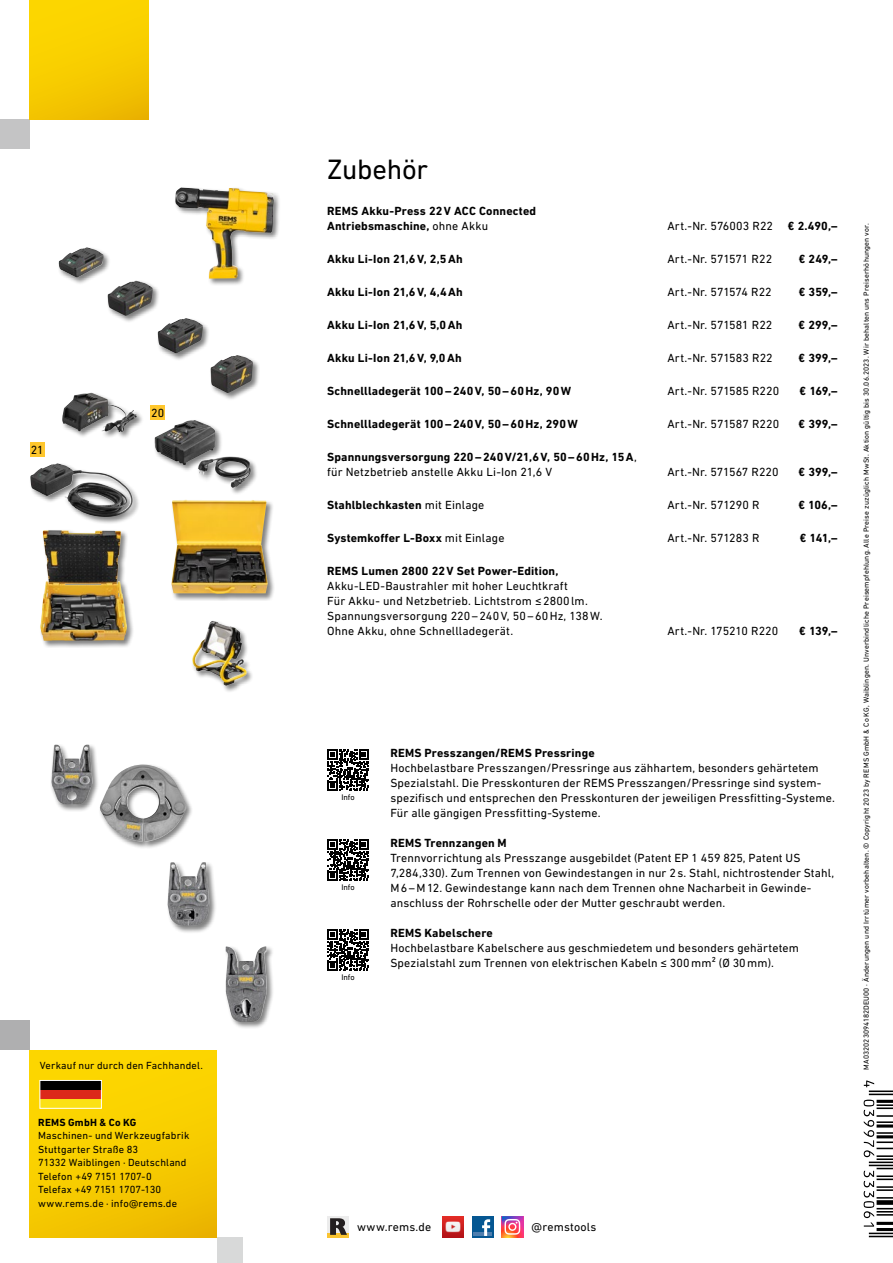
<style>
.page{position:relative;width:893px;height:1263px;background:#fff}
.page>*{position:absolute;margin:0;border:0;box-sizing:border-box;transform-origin:0 0}
.t1{font:28.5px "DIN Next W1 G";letter-spacing:-.01em;color:#000}
.t2{font:12px/15px "DIN Next W1 G";letter-spacing:.01em;color:#000}
.t3{font:700 12px/15px "DIN Next W1 G";letter-spacing:.015em;color:#000}
.t4{font:10.5px/13.5px "DIN Next W1 G";letter-spacing:.015em;color:#000}
.t5{font:700 10.5px "DIN Next W1 G";letter-spacing:.02em;color:#000}
.t6{font:8.25px "DIN Next W1 G";color:#000}
.t7{font:7.5px "DIN Next W1 G";letter-spacing:.02em;color:#000}
.s1{font-weight:400}
.s2{font-size:8.25px;color:#fff}
.s3{font-weight:700}
</style>
<div class="page">
<div style="left:0;top:1020px;width:30px;height:30px;background:#afafb0"></div>
<div style="left:30px;top:1050px;width:187px;height:187px;background:linear-gradient(to bottom,#feda02,#f1c000)"></div>
<img style="left:442px;top:1216px;width:21px;height:21px">
<div style="left:327px;top:1216px;width:22px;height:21px;background:#ececec"></div>
<hr style="left:327px;top:1233px;width:22px;height:4px;background:#fac431">
<svg style="left:330px;top:1218px;width:17px;height:17px"></svg>
<div style="left:472px;top:1216px;width:21px;height:21px;background:#055792"></div>
<hr style="left:473px;top:1233px;width:19px;height:3px;background:#4f7eae">
<svg style="left:482px;top:1219px;width:8px;height:17px"></svg>
<svg style="left:502px;top:1216px;width:21px;height:21px"></svg>
<div style="left:0;top:119px;width:30px;height:30px;background:#c4c4c5"></div>
<div style="left:30px;top:0;width:119px;height:119px;background:linear-gradient(to bottom,#fed900,#f0bf00)"></div>
<div style="left:217px;top:1237px;width:25px;height:26px;background:#d8d9d9"></div>
<div style="left:40px;top:1080px;width:61px;height:28px;background:#000"></div>
<div style="left:40px;top:1090px;width:61px;height:18px;background:#dc291a"></div>
<div style="left:40px;top:1099px;width:61px;height:9px;background:#fbe115"></div>
<div style="left:40px;top:1080px;width:62px;height:28px;border:1px solid #fff"></div>
<div style="left:39px;top:529px;width:95px;height:119px;background:#000;opacity:.5"></div>
<img style="left:40px;top:530px;width:87px;height:111px">
<div style="left:170px;top:499px;width:105px;height:102px;background:#000;opacity:.5"></div>
<img style="left:171px;top:500px;width:97px;height:94px">
<div style="left:191px;top:620px;width:63px;height:73px;background:#000;opacity:.5"></div>
<img style="left:192px;top:622px;width:55px;height:64px">
<div style="left:174px;top:186px;width:107px;height:100px;background:#000;opacity:.5"></div>
<img style="left:175px;top:188px;width:96px;height:91px">
<div style="left:29px;top:462px;width:111px;height:62px;background:#000;opacity:.5"></div>
<img style="left:30px;top:463px;width:100px;height:51px">
<div style="left:61px;top:392px;width:83px;height:47px;background:#000;opacity:.5"></div>
<img style="left:62px;top:393px;width:63px;height:38px">
<div style="left:153px;top:419px;width:105px;height:76px;background:#000;opacity:.5"></div>
<img style="left:154px;top:420px;width:75px;height:55px">
<div style="left:58px;top:246px;width:53px;height:39px;background:#000;opacity:.5"></div>
<img style="left:59px;top:247px;width:45px;height:31px">
<div style="left:157px;top:317px;width:53px;height:44px;background:#000;opacity:.5"></div>
<img style="left:158px;top:318px;width:45px;height:35px">
<div style="left:106px;top:279px;width:54px;height:44px;background:#000;opacity:.5"></div>
<img style="left:108px;top:280px;width:45px;height:36px">
<div style="left:209px;top:354px;width:51px;height:46px;background:#000;opacity:.5"></div>
<img style="left:210px;top:355px;width:43px;height:38px">
<div style="left:99px;top:763px;width:95px;height:86px;background:#000;opacity:.5"></div>
<img style="left:100px;top:765px;width:87px;height:77px">
<div style="left:50px;top:743px;width:50px;height:69px;background:#000;opacity:.5"></div>
<img style="left:51px;top:744px;width:41px;height:60px">
<div style="left:166px;top:861px;width:51px;height:72px;background:#000;opacity:.5"></div>
<img style="left:167px;top:862px;width:42px;height:64px">
<div style="left:224px;top:945px;width:50px;height:84px;background:#000;opacity:.5"></div>
<img style="left:226px;top:946px;width:41px;height:76px">
<div style="left:150px;top:405px;width:15px;height:15px;background:#ffc72d"></div>
<div style="left:30px;top:442px;width:15px;height:15px;background:#ffc72d"></div>
<svg style="left:864px;top:1080px;width:29px;height:157px"></svg>
<svg style="left:327px;top:749px;width:42px;height:42px"></svg>
<svg style="left:327px;top:839px;width:42px;height:42px"></svg>
<svg style="left:327px;top:929px;width:42px;height:42px"></svg>
<p class="t2" style="left:31px;top:442px;width:14px">21</p>
<p class="t2" style="left:151px;top:405px;width:15px">20</p>
<p class="t4" style="left:40px;top:1059px;width:165px">Verkauf nur durch den Fachhandel.</p>
<p class="t5" style="left:38px;top:1116px;width:100px">REMS GmbH &amp; Co KG</p>
<p class="t4" style="left:38px;top:1129px;width:153px">Maschinen- und Werkzeugfabrik<br>Stuttgarter Straße 83<br>71332 Waiblingen · Deutschland<br>Telefon +49 7151 1707-0<br>Telefax +49 7151 1707-130 www.rems.de · info@rems.de</p>
<h1 class="t1" style="left:327px;top:153px;width:102px">Zubehör</h1>
<p class="t3" style="left:327px;top:203px;width:210px">REMS Akku-Press 22V ACC Connected<br>Antriebsmaschine, <span class="s1">ohne Akku</span></p>
<p class="t2" style="left:667px;top:218px;width:172px">Art.-Nr. 576003 R22<span class="s2">#</span> <span class="s3">€ 2.490,–</span></p>
<p class="t3" style="left:327px;top:251px;width:137px">Akku Li-Ion 21,6V, 2,5Ah</p>
<p class="t2" style="left:667px;top:251px;width:109px">Art.-Nr. 571571 R22<span class="s2">#</span></p>
<p class="t3" style="left:799px;top:251px;width:40px">€ 249,–</p>
<p class="t3" style="left:327px;top:284px;width:137px">Akku Li-Ion 21,6V, 4,4Ah</p>
<p class="t2" style="left:667px;top:284px;width:108px">Art.-Nr. 571574 R22<span class="s2">#</span></p>
<p class="t3" style="left:799px;top:284px;width:40px">€ 359,–</p>
<p class="t3" style="left:327px;top:317px;width:137px">Akku Li-Ion 21,6V, 5,0Ah</p>
<p class="t2" style="left:667px;top:317px;width:109px">Art.-Nr. 571581 R22<span class="s2">#</span></p>
<p class="t3" style="left:798px;top:317px;width:41px">€ 299,–</p>
<p class="t3" style="left:327px;top:350px;width:136px">Akku Li-Ion 21,6V, 9,0Ah</p>
<p class="t2" style="left:667px;top:350px;width:109px">Art.-Nr. 571583 R22<span class="s2">#</span></p>
<p class="t3" style="left:799px;top:350px;width:41px">€ 399,–</p>
<p class="t3" style="left:327px;top:383px;width:246px">Schnellladegerät 100–240V, 50–60Hz, 90W</p>
<p class="t2" style="left:667px;top:383px;width:116px">Art.-Nr. 571585 R220<span class="s2">#</span></p>
<p class="t3" style="left:800px;top:383px;width:40px">€ 169,–</p>
<p class="t3" style="left:327px;top:416px;width:252px">Schnellladegerät 100–240V, 50–60Hz, 290W</p>
<p class="t2" style="left:667px;top:416px;width:116px">Art.-Nr. 571587 R220<span class="s2">#</span></p>
<p class="t3" style="left:799px;top:416px;width:41px">€ 399,–</p>
<p class="t3" style="left:327px;top:449px;width:311px">Spannungsversorgung 220–240V/21,6V, 50–60Hz, 15A<span class="s1">, für Netzbetrieb anstelle Akku Li-Ion 21,6 V</span></p>
<p class="t2" style="left:667px;top:464px;width:115px">Art.-Nr. 571567 R220<span class="s2">#</span></p>
<p class="t3" style="left:799px;top:464px;width:41px">€ 399,–</p>
<p class="t3" style="left:327px;top:497px;width:159px">Stahlblechkasten <span class="s1">mit Einlage</span></p>
<p class="t2" style="left:667px;top:497px;width:96px">Art.-Nr. 571290 R<span class="s2">#</span></p>
<p class="t3" style="left:798px;top:497px;width:41px">€ 106,–</p>
<p class="t3" style="left:327px;top:530px;width:179px">Systemkoffer L-Boxx <span class="s1">mit Einlage</span></p>
<p class="t2" style="left:667px;top:530px;width:96px">Art.-Nr. 571283 R<span class="s2">#</span></p>
<p class="t3" style="left:800px;top:530px;width:39px">€ 141,–</p>
<p class="t3" style="left:327px;top:563px;width:233px">REMS Lumen 2800 22V Set Power-Edition,</p>
<p class="t2" style="left:327px;top:578px;width:277px">Akku-LED-Baustrahler mit hoher Leuchtkraft<br>Für Akku- und Netzbetrieb. Lichtstrom ≤2800lm.<br>Spannungsversorgung 220–240V, 50–60Hz, 138W.<br>Ohne Akku, ohne Schnellladegerät.</p>
<p class="t2" style="left:667px;top:623px;width:115px">Art.-Nr. 175210 R220<span class="s2">#</span></p>
<p class="t3" style="left:799px;top:623px;width:40px">€ 139,–</p>
<p class="t6" style="left:341px;top:792px;width:15px">Info</p>
<p class="t6" style="left:341px;top:882px;width:15px">Info</p>
<p class="t6" style="left:341px;top:972px;width:15px">Info</p>
<p class="t3" style="left:390px;top:746px;width:206px">REMS Presszangen/REMS Pressringe</p>
<p class="t2" style="left:390px;top:761px;width:446px">Hochbelastbare Presszangen/Pressringe aus zähhartem, besonders gehärtetem Spezialstahl. Die Presskonturen der REMS Presszangen/Pressringe sind system&shy;spezifisch und entsprechen den Presskonturen der jeweiligen Pressfitting-Systeme.<br>Für alle gängigen Pressfitting-Systeme.</p>
<p class="t3" style="left:390px;top:836px;width:118px">REMS Trennzangen M</p>
<p class="t2" style="left:390px;top:851px;width:445px">Trennvorrichtung als Presszange ausgebildet (Patent EP 1 459 825, Patent US 7,284,330). Zum Trennen von Gewindestangen in nur 2s. Stahl, nichtrostender Stahl, M6–M12. Gewindestange kann nach dem Trennen ohne Nacharbeit in Gewinde&shy;anschluss der Rohrschelle oder der Mutter geschraubt werden.</p>
<p class="t3" style="left:390px;top:926px;width:104px">REMS Kabelschere</p>
<p class="t2" style="left:390px;top:941px;width:410px">Hochbelastbare Kabelschere aus geschmiedetem und besonders gehärtetem<br>Spezialstahl zum Trennen von elektrischen Kabeln ≤ 300mm² (Ø 30mm).</p>
<p class="t7" style="left:862px;top:1070px;width:848px;rotate:-90deg">MA032023094182DEU00 · Änderungen und Irrtümer vorbehalten. © Copyright 2023 by REMS GmbH &amp; Co KG, Waiblingen. Unverbindliche Preisempfehlung. Alle Preise zuzüglich MwSt. Aktion gültig bis 30.06.2023. Wir behalten uns Preiserhöhungen vor.</p>
<p class="t2" style="left:357px;top:1219px;width:76px">www.rems.de</p>
<p class="t2" style="left:532px;top:1219px;width:66px">@remstools</p>
</div>
